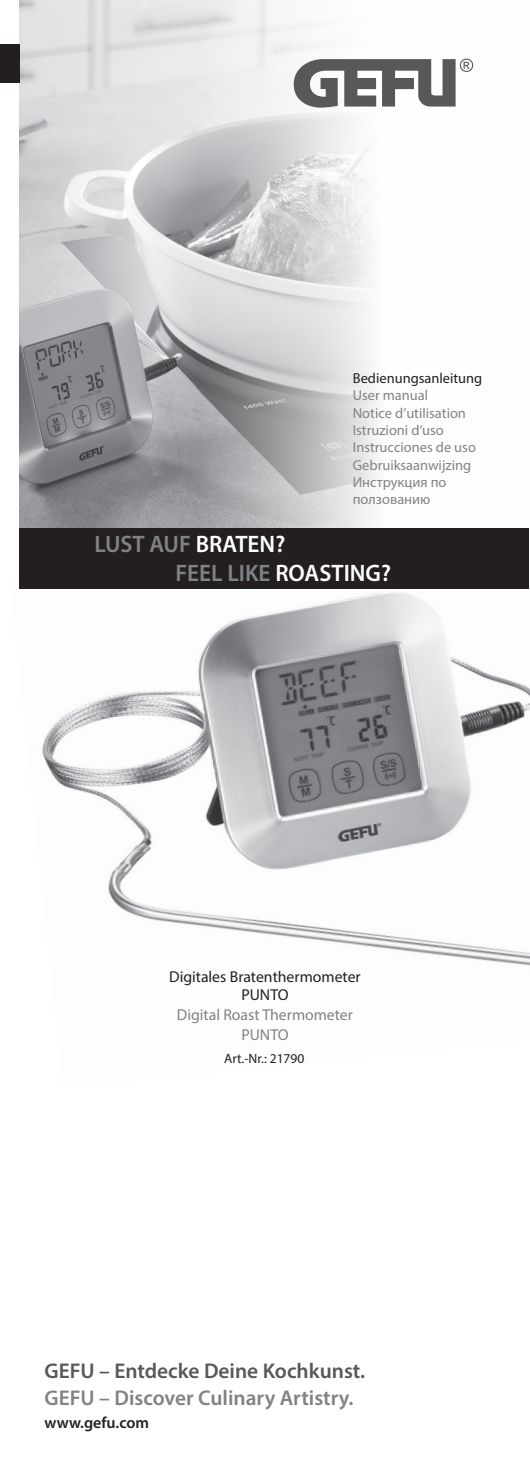
<style>
.page{position:relative;width:530px;height:1474px;background:#fff}
.page>*{position:absolute;margin:0;border:0;box-sizing:border-box;transform-origin:0 0}
.t1{font:600 23.85px/29.2px "Myriad Pro";color:#fff}
.t2{font:600 21.38px "Myriad Pro";color:#808285}
.t3{font:600 21.38px "Myriad Pro";color:#57585a}
.t4{font:600 15.97px "Myriad Pro";color:#231f20}
.t5{font:15.75px/18px "Myriad Pro";color:#231f20;text-align:center}
.t6{font:15.75px/20.2px "Myriad Pro";color:#808285;text-align:center}
.t7{font:14.4px/17.3px "Myriad Pro";color:#808285}
.t8{font:14.4px "Myriad Pro";color:#231f20}
.t9{font:13.5px "Myriad Pro";color:#231f20}
.s1{color:#808285}
</style>
<div class="page">
<img style="left:42px;top:559px;width:487px;height:407px">
<img style="left:19px;top:0;width:510px;height:559px">
<div style="left:19px;top:529px;width:509px;height:60px;background:#231f20"></div>
<div style="left:0;top:45px;width:19px;height:38px;background:#231f20"></div>
<svg style="left:293px;top:59px;width:180px;height:49px"></svg>
<p class="t8" style="left:352px;top:369px;width:131px">Bedienungsanleitung</p>
<p class="t7" style="left:352px;top:386px;width:124px">User manual<br>Notice d’utilisation<br>Istruzioni d‘uso<br>Instrucciones de uso<br>Gebruiksaanwijzing<br>Инструкция по ползованию</p>
<h1 class="t1" style="left:175px;top:529px;width:217px;text-indent:-81px"><span class="s1">LUST AUF</span> BRATEN?<br><span class="s1">FEEL LIKE</span> ROASTING?</h1>
<p class="t5" style="left:169px;top:967px;width:193px">Digitales Bratenthermometer<br>PUNTO</p>
<p class="t6" style="left:177px;top:1004px;width:177px">Digital Roast Thermometer<br>PUNTO</p>
<p class="t9" style="left:224px;top:1050px;width:82px">Art.-Nr.: 21790</p>
<h2 class="t3" style="left:44px;top:1357px;width:322px">GEFU – Entdecke Deine Kochkunst.</h2>
<h2 class="t2" style="left:44px;top:1383px;width:310px">GEFU – Discover Culinary Artistry.</h2>
<p class="t4" style="left:44px;top:1412px;width:106px">www.gefu.com</p>
</div>
